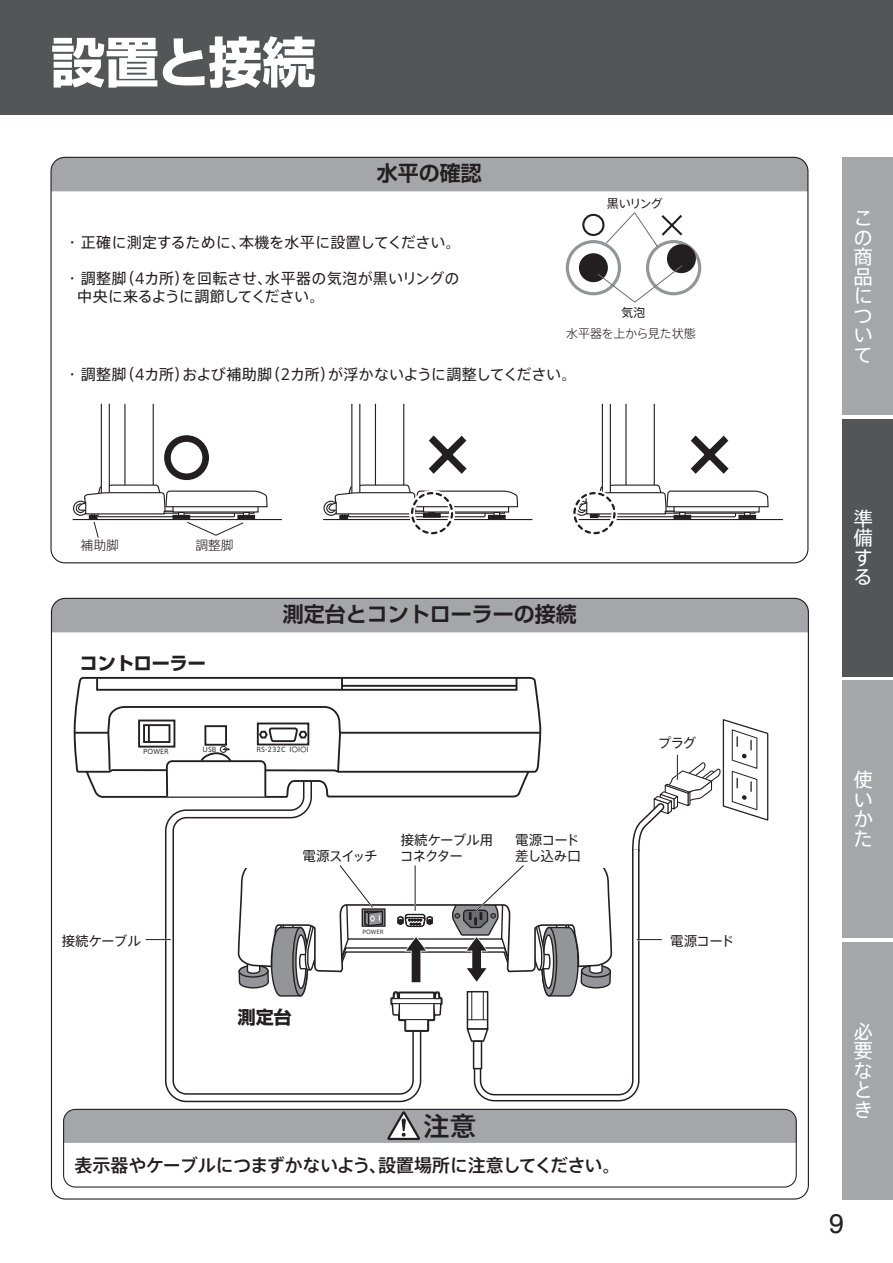
<style>
.page{position:relative;width:893px;height:1263px;background:#fff}
.page>*{position:absolute;margin:0;border:0;box-sizing:border-box;transform-origin:0 0}
.t1{font:700 54px "Shin Go Pro";letter-spacing:-.025em;color:#fff}
.t2{font:27px "Helvetica";color:#231f20}
.t3{font:500 26.55px "Axis Std";color:#231f20}
.t4{font:700 21px "Shin Go Pro De";color:#231f20}
.t5{font:19.5px/19.5px "Axis Std";color:#fff;text-align:justify}
.t6{font:500 18px "Axis Std";letter-spacing:-.015em;color:#231f20}
.t7{font:700 18px "Shin Go Pro";color:#231f20}
.t8{font:15px/18px "Axis Std";letter-spacing:-.005em;color:#231f20}
.t9{font:13.5px/16.2px "Axis Std";letter-spacing:-.055em;color:#231f20}
.t10{font:300 12.75px "Axis Std";color:#231f20}
.t11{font:300 12px "Axis Std";letter-spacing:-.005em;color:#231f20}
.t12{font:12px "Axis Std";letter-spacing:-.08em;color:#231f20}
.t13{font:6.75px "Axis Std";color:#231f20}
.t14{font:5.55px "Axis Std";color:#231f20}
</style>
<div class="page">
<div style="left:51px;top:598px;width:757px;height:34px;background:#a5a6aa"></div>
<div style="left:842px;top:942px;width:51px;height:257px;background:#a5a6aa"></div>
<div style="left:842px;top:157px;width:51px;height:258px;background:#a5a6aa"></div>
<div style="left:842px;top:419px;width:51px;height:257px;background:#545557"></div>
<div style="left:842px;top:680px;width:51px;height:258px;background:#a5a6aa"></div>
<div style="left:0;top:0;width:893px;height:115px;background:#545557"></div>
<div style="left:566px;top:240px;width:55px;height:55px;border:3px solid #939598;border-radius:50%"></div>
<div style="left:579px;top:253px;width:29px;height:29px;background:#231f20;border-radius:50%"></div>
<div style="left:646px;top:240px;width:55px;height:55px;border:3px solid #939598;border-radius:50%"></div>
<div style="left:667px;top:244px;width:29px;height:29px;background:#231f20;border-radius:50%"></div>
<svg style="left:597px;top:265px;width:86px;height:38px"></svg>
<svg style="left:605px;top:212px;width:80px;height:35px"></svg>
<div style="left:582px;top:214px;width:22px;height:22px;border:2px solid #231f20;border-radius:50%"></div>
<div style="left:164px;top:435px;width:45px;height:45px;border:7px solid #231f20;border-radius:50%"></div>
<div style="left:52px;top:157px;width:756px;height:34px;background:#a5a6aa"></div>
<hr style="left:73px;top:519px;width:209px;height:1px;background:#231f20">
<div style="left:124px;top:403px;width:30px;height:85px;background:#fff;border:1px solid #231f20"></div>
<div style="left:101px;top:403px;width:9px;height:92px;background:#fff;border:1px solid #231f20"></div>
<div style="left:73px;top:501px;width:15px;height:15px;border:1px solid #231f20;border-radius:50%"></div>
<div style="left:76px;top:503px;width:9px;height:10px;border:1px solid #231f20;border-radius:50%"></div>
<svg style="left:77px;top:484px;width:191px;height:54px"></svg>
<hr style="left:323px;top:519px;width:209px;height:1px;background:#231f20">
<div style="left:375px;top:403px;width:29px;height:85px;background:#fff;border:1px solid #231f20"></div>
<div style="left:351px;top:403px;width:9px;height:92px;background:#fff;border:1px solid #231f20"></div>
<div style="left:323px;top:501px;width:16px;height:15px;border:1px solid #231f20;border-radius:50%"></div>
<div style="left:326px;top:503px;width:10px;height:10px;border:1px solid #231f20;border-radius:50%"></div>
<svg style="left:328px;top:484px;width:191px;height:35px"></svg>
<hr style="left:574px;top:519px;width:209px;height:1px;background:#231f20">
<div style="left:625px;top:403px;width:30px;height:85px;background:#fff;border:1px solid #231f20"></div>
<div style="left:602px;top:403px;width:9px;height:92px;background:#fff;border:1px solid #231f20"></div>
<div style="left:590px;top:513px;width:9px;height:5px;background:#231f20;border:1px solid #231f20"></div>
<hr style="left:673px;top:515px;width:18px;height:4px;background:#231f20">
<hr style="left:738px;top:515px;width:18px;height:4px;background:#231f20">
<svg style="left:578px;top:484px;width:191px;height:33px"></svg>
<svg style="left:690px;top:435px;width:39px;height:39px"></svg>
<svg style="left:428px;top:435px;width:39px;height:39px"></svg>
<div style="left:409px;top:490px;width:46px;height:46px;border:6px solid #fff;border-radius:50%"></div>
<div style="left:411px;top:492px;width:42px;height:42px;border:2px dashed #231f20;border-radius:50%"></div>
<div style="left:571px;top:490px;width:46px;height:46px;border:6px solid #fff;border-radius:50%"></div>
<div style="left:573px;top:492px;width:43px;height:42px;border:2px dashed #231f20;border-radius:50%"></div>
<svg style="left:75px;top:676px;width:694px;height:426px"></svg>
<div style="left:63px;top:1109px;width:734px;height:78px;border:1px solid #231f20;border-radius:12px"></div>
<svg style="left:63px;top:1109px;width:734px;height:34px;background:#a1a2a5"></svg>
<h1 class="t1" style="left:51px;top:19px;width:267px">設置と接続</h1>
<h3 class="t4" style="left:377px;top:156px;width:106px">水平の確認</h3>
<p class="t8" style="left:65px;top:232px;width:398px">・ 正確に測定するために、本機を水平に設置してください。</p>
<p class="t8" style="left:77px;top:268px;width:384px;text-indent:-13px">・ 調整脚（4カ所）を回転させ、水平器の気泡が黒いリングの中央に来るように調節してください。</p>
<p class="t12" style="left:607px;top:194px;width:57px">黒いリング</p>
<p class="t12" style="left:621px;top:304px;width:25px">気泡</p>
<p class="t11" style="left:566px;top:325px;width:131px">水平器を上から見た状態</p>
<p class="t8" style="left:65px;top:365px;width:513px">・ 調整脚（4カ所）および補助脚（2カ所）が浮かないように調整してください。</p>
<p class="t10" style="left:81px;top:536px;width:40px">補助脚</p>
<p class="t10" style="left:195px;top:536px;width:40px">調整脚</p>
<p class="t7" style="left:80px;top:648px;width:127px">コントローラー</p>
<h3 class="t4" style="left:283px;top:597px;width:295px">測定台とコントローラーの接続</h3>
<p class="t13" style="left:143px;top:747px;width:27px">POWER</p>
<p class="t13" style="left:203px;top:744px;width:15px">USB</p>
<p class="t13" style="left:257px;top:745px;width:54px">RS-232C l〇l〇l</p>
<p class="t9" style="left:303px;top:847px;width:77px">電源スイッチ</p>
<p class="t9" style="left:400px;top:831px;width:95px">接続ケーブル用コネクター</p>
<p class="t9" style="left:515px;top:831px;width:67px">電源コード差し込み口</p>
<p class="t9" style="left:658px;top:734px;width:40px">プラグ</p>
<p class="t14" style="left:362px;top:928px;width:23px">POWER</p>
<p class="t9" style="left:62px;top:932px;width:81px">接続ケーブル</p>
<p class="t9" style="left:670px;top:932px;width:65px">電源コード</p>
<p class="t7" style="left:238px;top:1003px;width:55px">測定台</p>
<h3 class="t3" style="left:423px;top:1106px;width:54px">注意</h3>
<p class="t6" style="left:74px;top:1151px;width:548px">表示器やケーブルにつまずかないよう、設置場所に注意してください。</p>
<h3 class="t5" style="left:853px;top:207px;width:20px">この商品について</h3>
<h3 class="t5" style="left:853px;top:507px;width:20px">準備する</h3>
<h3 class="t5" style="left:853px;top:769px;width:20px">使いかた</h3>
<h3 class="t5" style="left:853px;top:1020px;width:20px">必要なとき</h3>
<h2 class="t2" style="left:829px;top:1203px;width:17px">9</h2>
</div>
